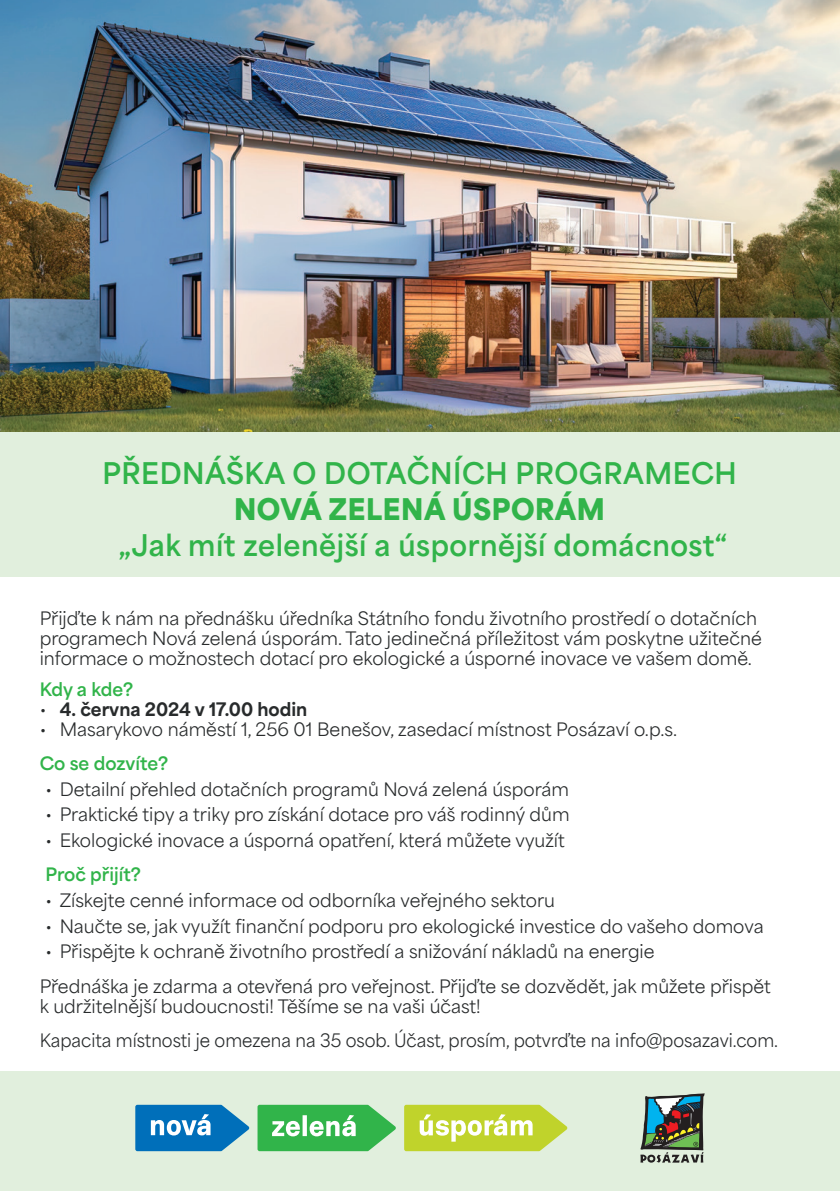
<style>
.page{position:relative;width:840px;height:1191px;background:#fff}
.page>*{position:absolute;margin:0;border:0;box-sizing:border-box;transform-origin:0 0}
.t1{font:700 28px "Area Normal";letter-spacing:.02em;color:#31b44a}
.t2{font:900 28px "Area Normal";letter-spacing:.02em;color:#31b44a}
.t3{font:17.4px/20px "Area Normal";color:#282b2c}
.t4{font:17.4px "Area Normal";color:#282b2c;scale:.96 1}
.t5{font:700 17.4px "Area Normal";color:#31b44a}
.t6{font:800 17.4px "Area Normal";color:#282b2c}
.s1{font-weight:400}
</style>
<div class="page">
<div style="left:0;top:1071px;width:839px;height:120px;background:#e1efdd"></div>
<div style="left:0;top:431px;width:839px;height:146px;background:#e1efdd"></div>
<img style="left:0;top:0;width:839px;height:431px">
<svg style="left:135px;top:1104px;width:114px;height:47px;background:#388fc5"></svg>
<svg style="left:257px;top:1104px;width:138px;height:47px;background:#5ec370"></svg>
<svg style="left:404px;top:1104px;width:163px;height:47px;background:#ccdb5a"></svg>
<svg style="left:640px;top:1093px;width:64px;height:69px"></svg>
<p class="t1" style="left:102px;top:448px;width:635px">PŘEDNÁŠKA O DOTAČNÍCH PROGRAMECH</p>
<p class="t2" style="left:234px;top:484px;width:372px">NOVÁ ZELENÁ ÚSPORÁM</p>
<p class="t1" style="left:119px;top:520px;width:610px">„Jak mít zelenější a úspornější domácnost“</p>
<p class="t3" style="left:40px;top:606px;width:723px">Přijďte k nám na přednášku úředníka Státního fondu životního prostředí o dotačních programech Nová zelená úsporám. Tato jedinečná příležitost vám poskytne užitečné informace o možnostech dotací pro ekologické a úsporné inovace ve vašem domě.</p>
<p class="t5" style="left:40px;top:673px;width:95px">Kdy a kde?</p>
<p class="t6" style="left:40px;top:693px;width:269px"><span class="s1">•</span> 4. června 2024 v 17.00 hodin</p>
<p class="t3" style="left:40px;top:717px;width:638px">• Masarykovo náměstí 1, 256 01 Benešov, zasedací místnost Posázaví o.p.s.</p>
<p class="t5" style="left:40px;top:748px;width:130px">Co se dozvíte?</p>
<p class="t3" style="left:45px;top:777px;width:525px">• Detailní přehled dotačních programů Nová zelená úsporám</p>
<p class="t3" style="left:45px;top:802px;width:525px">• Praktické tipy a triky pro získání dotace pro váš rodinný dům</p>
<p class="t3" style="left:45px;top:828px;width:520px">• Ekologické inovace a úsporná opatření, která můžete využít</p>
<p class="t5" style="left:45px;top:859px;width:97px">Proč přijít?</p>
<p class="t3" style="left:45px;top:888px;width:511px">• Získejte cenné informace od odborníka veřejného sektoru</p>
<p class="t3" style="left:45px;top:914px;width:719px">• Naučte se, jak využít finanční podporu pro ekologické investice do vašeho domova</p>
<p class="t3" style="left:45px;top:939px;width:610px">• Přispějte k ochraně životního prostředí a snižování nákladů na energie</p>
<p class="t3" style="left:40px;top:973px;width:732px">Přednáška je zdarma a otevřená pro veřejnost. Přijďte se dozvědět, jak můžete přispět k udržitelnější budoucnosti! Těšíme se na vaši účast!</p>
<p class="t4" style="left:40px;top:1024px;width:770px">Kapacita místnosti je omezena na 35 osob. Účast, prosím, potvrďte na info@posazavi.com.</p>
</div>
